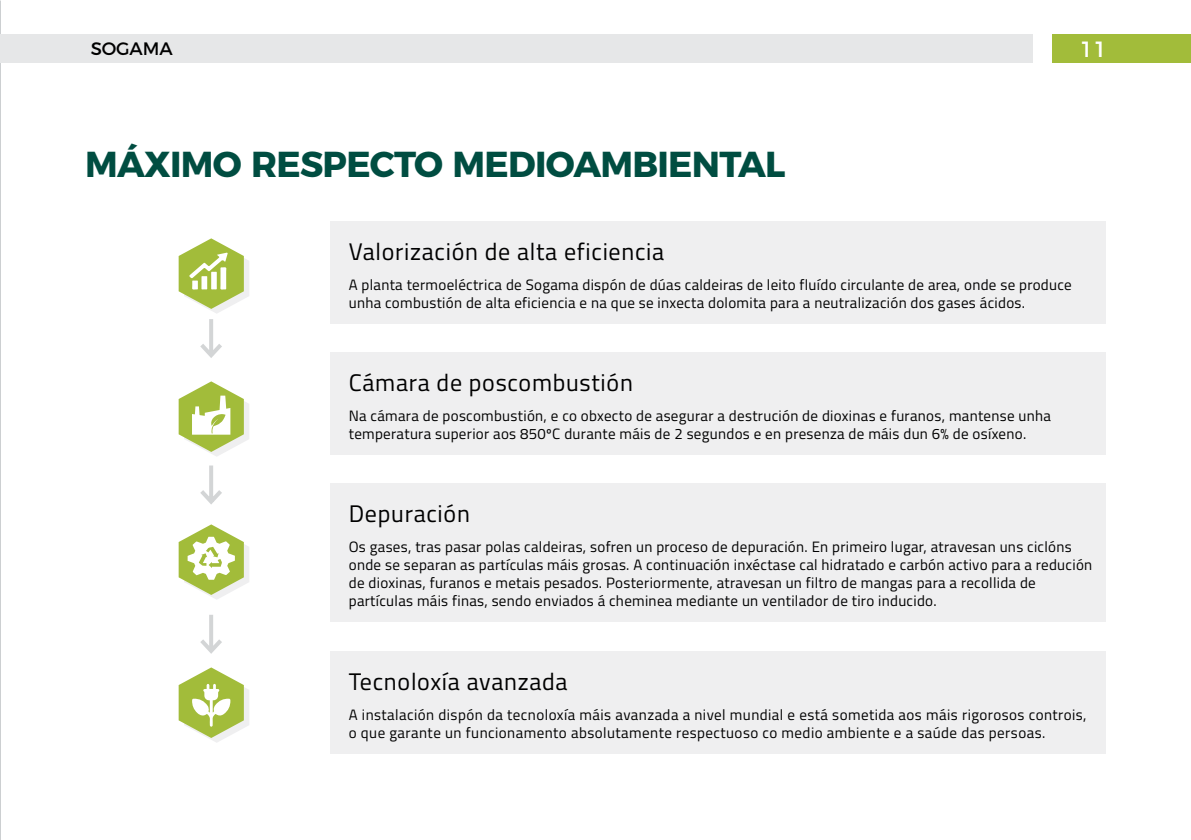
<style>
.page{position:relative;width:1191px;height:840px;background:#fff}
.page>*{position:absolute;margin:0;border:0;box-sizing:border-box;transform-origin:0 0}
.t1{font:700 36px "Montserrat";letter-spacing:-.02em;color:#004d41}
.t2{font:24px "Titillium Web";letter-spacing:.03em;color:#000}
.t3{font:22px "Montserrat";color:#fff}
.t4{font:18px "Montserrat";color:#000}
.t5{font:15px/18px "Titillium Web";letter-spacing:.02em;color:#000}
</style>
<div class="page">
<div style="left:0;top:34px;width:1032px;height:28px;background:#e6e7e8"></div>
<div style="left:1052px;top:34px;width:139px;height:28px;background:#a2bc3a"></div>
<svg style="left:179px;top:667px;width:70px;height:75px"></svg>
<svg style="left:179px;top:238px;width:70px;height:416px"></svg>
<div style="left:331px;top:221px;width:775px;height:102px;background:#efeff0"></div>
<div style="left:331px;top:651px;width:775px;height:102px;background:#efeff0"></div>
<div style="left:331px;top:352px;width:775px;height:102px;background:#efeff0"></div>
<div style="left:331px;top:483px;width:775px;height:138px;background:#efeff0"></div>
<p class="t4" style="left:91px;top:34px;width:83px">SOGAMA</p>
<h3 class="t3" style="left:1079px;top:31px;width:29px">11</h3>
<h1 class="t1" style="left:85px;top:134px;width:702px">MÁXIMO RESPECTO MEDIOAMBIENTAL</h1>
<h2 class="t2" style="left:349px;top:234px;width:317px">Valorización de alta eficiencia</h2>
<p class="t5" style="left:349px;top:275px;width:724px">A planta termoeléctrica de Sogama dispón de dúas caldeiras de leito fluído circulante de area, onde se produce unha combustión de alta eficiencia e na que se inxecta dolomita para a neutralización dos gases ácidos.</p>
<h2 class="t2" style="left:349px;top:364px;width:286px">Cámara de poscombustión</h2>
<p class="t5" style="left:349px;top:405px;width:704px">Na cámara de poscombustión, e co obxecto de asegurar a destrución de dioxinas e furanos, mantense unha temperatura superior aos 850ºC durante máis de 2 segundos e en presenza de máis dun 6% de osíxeno.</p>
<h2 class="t2" style="left:349px;top:496px;width:123px">Depuración</h2>
<p class="t5" style="left:349px;top:537px;width:745px">Os gases, tras pasar polas caldeiras, sofren un proceso de depuración. En primeiro lugar, atravesan uns ciclóns onde se separan as partículas máis grosas. A continuación inxéctase cal hidratado e carbón activo para a redución de dioxinas, furanos e metais pesados. Posteriormente, atravesan un filtro de mangas para a recollida de partículas máis finas, sendo enviados á cheminea mediante un ventilador de tiro inducido.</p>
<h2 class="t2" style="left:349px;top:664px;width:220px">Tecnoloxía avanzada</h2>
<p class="t5" style="left:349px;top:705px;width:739px">A instalación dispón da tecnoloxía máis avanzada a nivel mundial e está sometida aos máis rigorosos controis, o que garante un funcionamento absolutamente respectuoso co medio ambiente e a saúde das persoas.</p>
</div>
